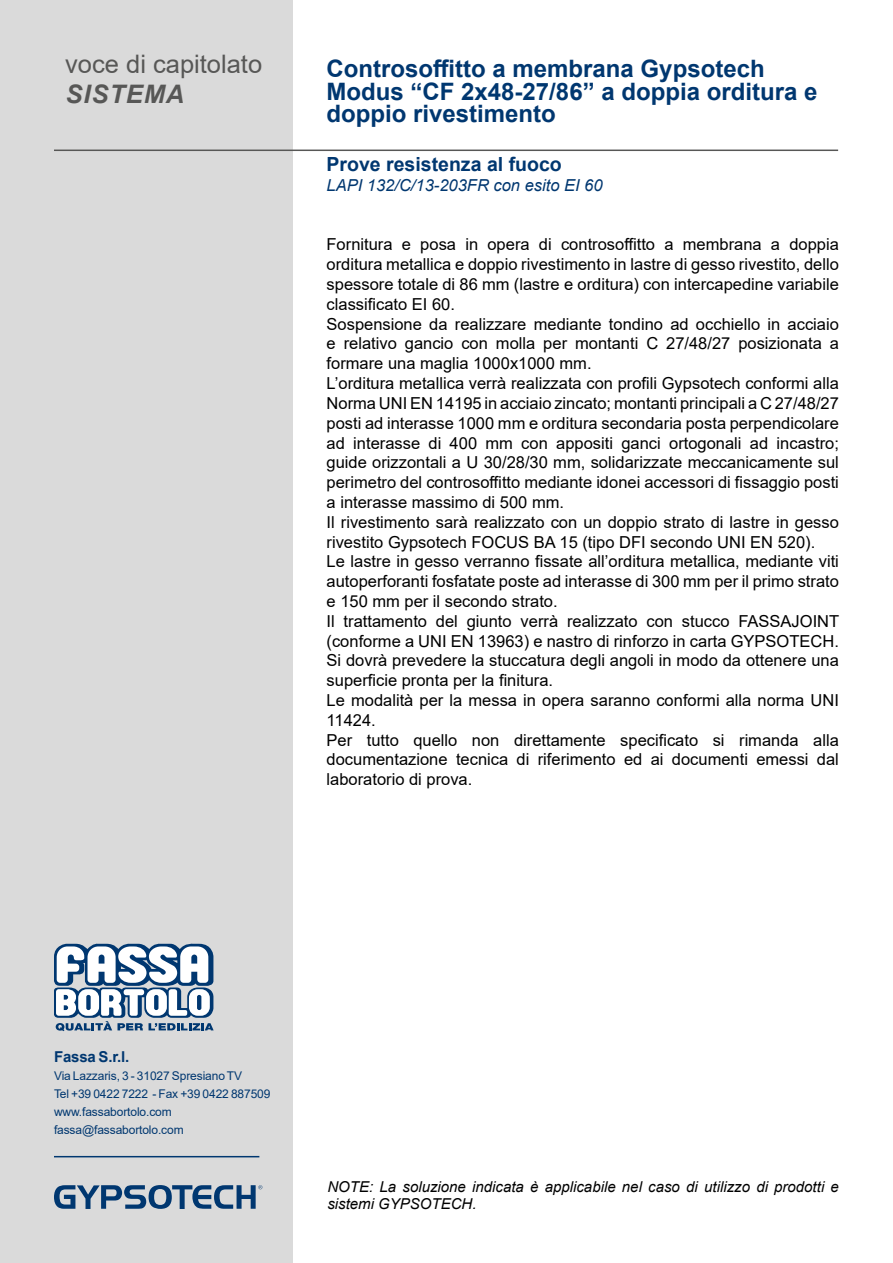
<style>
.page{position:relative;width:893px;height:1263px;background:#fff}
.page>*{position:absolute;margin:0;border:0;box-sizing:border-box;transform-origin:0 0}
.t1{font:25.5px "Arial";color:#575756}
.t2{font:italic 700 25.5px "Arial";letter-spacing:.035em;color:#575756}
.t3{font:700 24px/22.5px "Arial";color:#003770}
.t4{font:700 19.5px "Arial";color:#003770}
.t5{font:16.5px/19.8px "Arial";color:#000}
.t6{font:italic 16.5px "Arial";color:#003770}
.t7{font:italic 15px/16.5px "Arial";color:#000}
.t8{font:700 15px "Arial";letter-spacing:-.01em;color:#003770}
.t9{font:12px/18px "Arial";letter-spacing:-.01em;color:#003770}
</style>
<div class="page">
<div style="left:0;top:0;width:293px;height:1263px;background:#dadada"></div>
<svg style="left:54px;top:943px;width:160px;height:88px"></svg>
<svg style="left:54px;top:1185px;width:208px;height:24px"></svg>
<hr style="left:54px;top:1156px;width:205px;height:1px;background:#003770">
<hr style="left:54px;top:150px;width:784px;height:1px;background:#575756">
<h1 class="t1" style="left:65px;top:46px;width:199px">voce di capitolato</h1>
<h1 class="t2" style="left:66px;top:77px;width:120px">SISTEMA</h1>
<h2 class="t3" style="left:327px;top:58px;width:492px">Controsoffitto a membrana Gypsotech<br>Modus “CF 2x48-27/86” a doppia orditura e doppio rivestimento</h2>
<p class="t4" style="left:327px;top:151px;width:237px">Prove resistenza al fuoco</p>
<p class="t6" style="left:327px;top:175px;width:278px">LAPI 132/C/13-203FR con esito EI 60</p>
<p class="t5" style="left:327px;top:235px;width:514px">Fornitura e posa in opera di controsoffitto a membrana a doppia orditura metallica e doppio rivestimento in lastre di gesso rivestito, dello spessore totale di 86 mm (lastre e orditura) con intercapedine variabile classificato EI 60.<br>Sospensione da realizzare mediante tondino ad occhiello in acciaio e relativo gancio con molla per montanti C 27/48/27 posizionata a formare una maglia 1000x1000 mm.<br>L’orditura metallica verrà realizzata con profili Gypsotech conformi alla Norma UNI EN 14195 in acciaio zincato; montanti principali a C 27/48/27 posti ad interasse 1000 mm e orditura secondaria posta perpendicolare ad interasse di 400 mm con appositi ganci ortogonali ad incastro; guide orizzontali a U 30/28/30 mm, solidarizzate meccanicamente sul perimetro del controsoffitto mediante idonei accessori di fissaggio posti a interasse massimo di 500 mm.<br>Il rivestimento sarà realizzato con un doppio strato di lastre in gesso rivestito Gypsotech FOCUS BA 15 (tipo DFI secondo UNI EN 520).<br>Le lastre in gesso verranno fissate all’orditura metallica, mediante viti autoperforanti fosfatate poste ad interasse di 300 mm per il primo strato e 150 mm per il secondo strato.<br>Il trattamento del giunto verrà realizzato con stucco FASSAJOINT (conforme a UNI EN 13963) e nastro di rinforzo in carta GYPSOTECH.<br>Si dovrà prevedere la stuccatura degli angoli in modo da ottenere una superficie pronta per la finitura.<br>Le modalità per la messa in opera saranno conformi alla norma UNI 11424.<br>Per tutto quello non direttamente specificato si rimanda alla documentazione tecnica di riferimento ed ai documenti emessi dal laboratorio di prova.</p>
<p class="t8" style="left:54px;top:1046px;width:77px">Fassa S.r.l.</p>
<p class="t9" style="left:54px;top:1067px;width:218px">Via Lazzaris, 3 - 31027 Spresiano TV<br>Tel +39 0422 7222 - Fax +39 0422 887509 www.fassabortolo.com fassa@fassabortolo.com</p>
<p class="t7" style="left:327px;top:1179px;width:513px">NOTE: La soluzione indicata è applicabile nel caso di utilizzo di prodotti e sistemi GYPSOTECH.</p>
</div>
